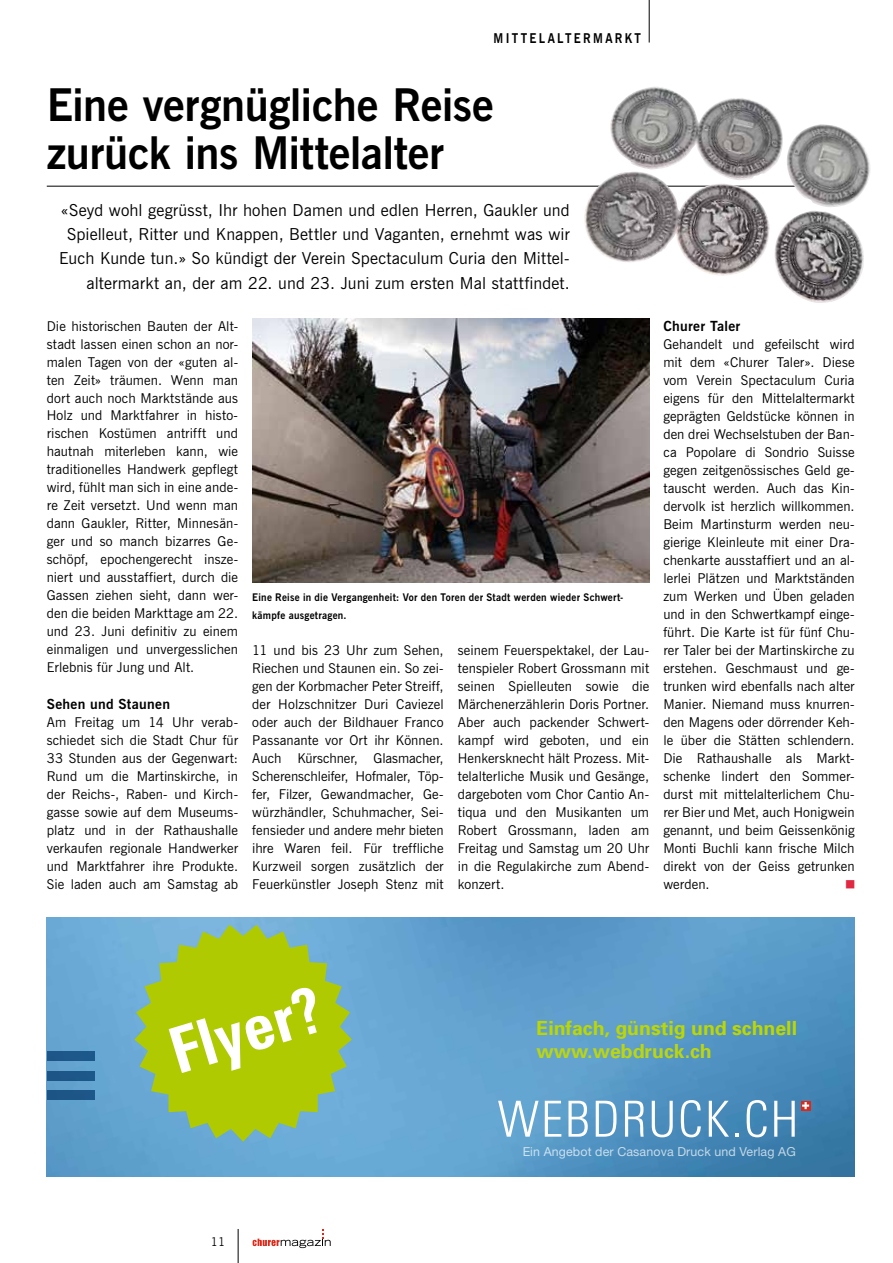
<style>
.page{position:relative;width:893px;height:1263px;background:#fff}
.page>*{position:absolute;margin:0;border:0;box-sizing:border-box;transform-origin:0 0}
.t1{font:700 condensed 63.6px "Univers";color:#fff}
.t2{font:700 45px/48px "News Gothic BT";letter-spacing:-.005em;color:#000}
.t3{font:700 19.5px "Univers";color:#bcd700}
.t4{font:700 19.5px "Univers";color:#bbd610}
.t5{font:16.5px/24px "News Gothic BT";letter-spacing:.01em;color:#000;text-align:right}
.t6{font:700 13.95px "News Gothic BT";letter-spacing:.02em;color:#000}
.t7{font:13.5px/18px "News Gothic BT";letter-spacing:.005em;color:#000;text-align:justify}
.t8{font:700 13.5px "News Gothic BT";color:#000;scale:.86 1}
.t9{font:12.45px "Helvetica Neue";letter-spacing:.01em;color:#fff}
.t10{font:12px "News Gothic BT";color:#000}
.t11{font:700 10.5px/18px "News Gothic BT";letter-spacing:.025em;color:#000;scale:.95 1}
.t12{font:9px "Zapf Dingbats IT Cby BT";color:#e12842}
</style>
<div class="page">
<hr style="left:238px;top:1229px;width:1px;height:34px;background:#000">
<svg style="left:253px;top:1229px;width:78px;height:19px"></svg>
<hr style="left:649px;top:0;width:1px;height:43px;background:#000">
<hr style="left:47px;top:186px;width:808px;height:1px;background:#000">
<img style="left:252px;top:319px;width:397px;height:264px">
<img style="left:584px;top:87px;width:286px;height:216px">
<img style="left:47px;top:918px;width:808px;height:259px">
<svg style="left:134px;top:925px;width:218px;height:217px;background:#9bc140"></svg>
<svg style="left:498px;top:1101px;width:40px;height:36px"></svg>
<svg style="left:545px;top:1101px;width:16px;height:36px"></svg>
<svg style="left:568px;top:1101px;width:20px;height:36px"></svg>
<svg style="left:596px;top:1101px;width:20px;height:36px"></svg>
<svg style="left:625px;top:1101px;width:19px;height:36px"></svg>
<svg style="left:652px;top:1101px;width:21px;height:36px"></svg>
<svg style="left:681px;top:1100px;width:20px;height:37px"></svg>
<svg style="left:709px;top:1101px;width:20px;height:36px"></svg>
<svg style="left:735px;top:1133px;width:4px;height:4px"></svg>
<svg style="left:747px;top:1100px;width:20px;height:37px"></svg>
<svg style="left:774px;top:1101px;width:21px;height:36px"></svg>
<svg style="left:801px;top:1101px;width:9px;height:9px"></svg>
<svg style="left:802px;top:1102px;width:7px;height:7px"></svg>
<div style="left:47px;top:1052px;width:47px;height:9px;background:#1e588a"></div>
<div style="left:47px;top:1071px;width:47px;height:9px;background:#1d5689"></div>
<div style="left:47px;top:1090px;width:47px;height:10px;background:#1c5586"></div>
<p class="t8" style="left:494px;top:29px;width:173px">Mittelalterm arkt</p>
<h2 class="t2" style="left:47px;top:81px;width:448px">Eine vergnügliche Reise zurück ins Mittelalter</h2>
<p class="t5" style="left:59px;top:198px;width:512px">«Seyd wohl gegrüsst, Ihr hohen Damen und edlen Herren, Gaukler und Spielleut, Ritter und Knappen, Bettler und Vaganten, ernehmt was wir Euch Kunde tun.» So kündigt der Verein Spectaculum Curia den Mittel&shy;altermarkt an, der am 22. und 23. Juni zum ersten Mal stattfindet.</p>
<p class="t7" style="left:47px;top:317px;width:193px">Die historischen Bauten der Alt&shy;stadt lassen einen schon an nor&shy;malen Tagen von der «guten al&shy;ten Zeit» träumen. Wenn man dort auch noch Marktstände aus Holz und Marktfahrer in histo&shy;rischen Kostümen antrifft und hautnah miterleben kann, wie traditionelles Handwerk gepflegt wird, fühlt man sich in eine ande&shy;re Zeit versetzt. Und wenn man dann Gaukler, Ritter, Minnesän&shy;ger und so manch bizarres Ge&shy;schöpf, epochengerecht insze&shy;niert und ausstaffiert, durch die Gassen ziehen sieht, dann wer&shy;den die beiden Markttage am 22. und 23. Juni definitiv zu einem einmaligen und unvergesslichen Erlebnis für Jung und Alt.</p>
<p class="t6" style="left:47px;top:695px;width:125px">Sehen und Staunen</p>
<p class="t7" style="left:47px;top:713px;width:193px">Am Freitag um 14 Uhr verab&shy;schiedet sich die Stadt Chur für 33 Stunden aus der Gegenwart:<br>Rund um die Martinskirche, in der Reichs-, Raben- und Kirch&shy;gasse sowie auf dem Museums&shy;platz und in der Rathaushalle verkaufen regionale Handwerker und Marktfahrer ihre Produkte.<br>Sie laden auch am Samstag ab</p>
<p class="t11" style="left:252px;top:588px;width:392px">Eine Reise in die Vergangenheit: Vor den Toren der Stadt werden wieder Schwert&shy;kämpfe ausgetragen.</p>
<p class="t7" style="left:252px;top:641px;width:193px">11 und bis 23 Uhr zum Sehen, Riechen und Staunen ein. So zei&shy;gen der Korbmacher Peter Streiff, der Holzschnitzer Duri Caviezel oder auch der Bildhauer Franco Passanante vor Ort ihr Können.<br>Auch Kürschner, Glasmacher, Scherenschleifer, Hofmaler, Töp&shy;fer, Filzer, Gewandmacher, Ge&shy;würzhändler, Schuhmacher, Sei&shy;fensieder und andere mehr bieten ihre Waren feil. Für treffliche Kurzweil sorgen zusätzlich der Feuerkünstler Joseph Stenz mit</p>
<p class="t7" style="left:458px;top:641px;width:193px">seinem Feuerspektakel, der Lau&shy;tenspieler Robert Grossmann mit seinen Spielleuten sowie die Märchenerzählerin Doris Portner.<br>Aber auch packender Schwert&shy;kampf wird geboten, und ein Henkersknecht hält Prozess. Mit&shy;telalterliche Musik und Gesänge, dargeboten vom Chor Cantio An&shy;tiqua und den Musikanten um Robert Grossmann, laden am Freitag und Samstag um 20 Uhr in die Regulakirche zum Abend&shy;konzert.</p>
<p class="t6" style="left:663px;top:317px;width:78px">Churer Taler</p>
<p class="t7" style="left:663px;top:335px;width:193px">Gehandelt und gefeilscht wird mit dem «Churer Taler». Diese vom Verein Spectaculum Curia eigens für den Mittelaltermarkt geprägten Geldstücke können in den drei Wechselstuben der Ban&shy;ca Popolare di Sondrio Suisse gegen zeitgenössisches Geld ge&shy;tauscht werden. Auch das Kin&shy;dervolk ist herzlich willkommen.<br>Beim Martinsturm werden neu&shy;gierige Kleinleute mit einer Dra&shy;chenkarte ausstaffiert und an al&shy;lerlei Plätzen und Marktständen zum Werken und Üben geladen und in den Schwertkampf einge&shy;führt. Die Karte ist für fünf Chu&shy;rer Taler bei der Martinskirche zu erstehen. Geschmaust und ge&shy;trunken wird ebenfalls nach alter Manier. Niemand muss knurren&shy;den Magens oder dörrender Keh&shy;le über die Stätten schlendern.<br>Die Rathaushalle als Markt&shy;schenke lindert den Sommer&shy;durst mit mittelalterlichem Chu&shy;rer Bier und Met, auch Honigwein genannt, und beim Geissenkönig Monti Buchli kann frische Milch direkt von der Geiss getrunken werden.</p>
<p class="t12" style="left:846px;top:880px;width:10px">■</p>
<h1 class="t1" style="left:160px;top:1015px;width:157px;rotate:-17deg">Flyer?</h1>
<p class="t10" style="left:211px;top:1234px;width:16px">11</p>
<h3 class="t3" style="left:536px;top:1015px;width:262px">Einfach, günstig und schnell</h3>
<h3 class="t4" style="left:536px;top:1039px;width:177px">www.webdruck.ch</h3>
<p class="t9" style="left:522px;top:1144px;width:275px">Ein Angebot der Casanova Druck und Verlag AG</p>
</div>
